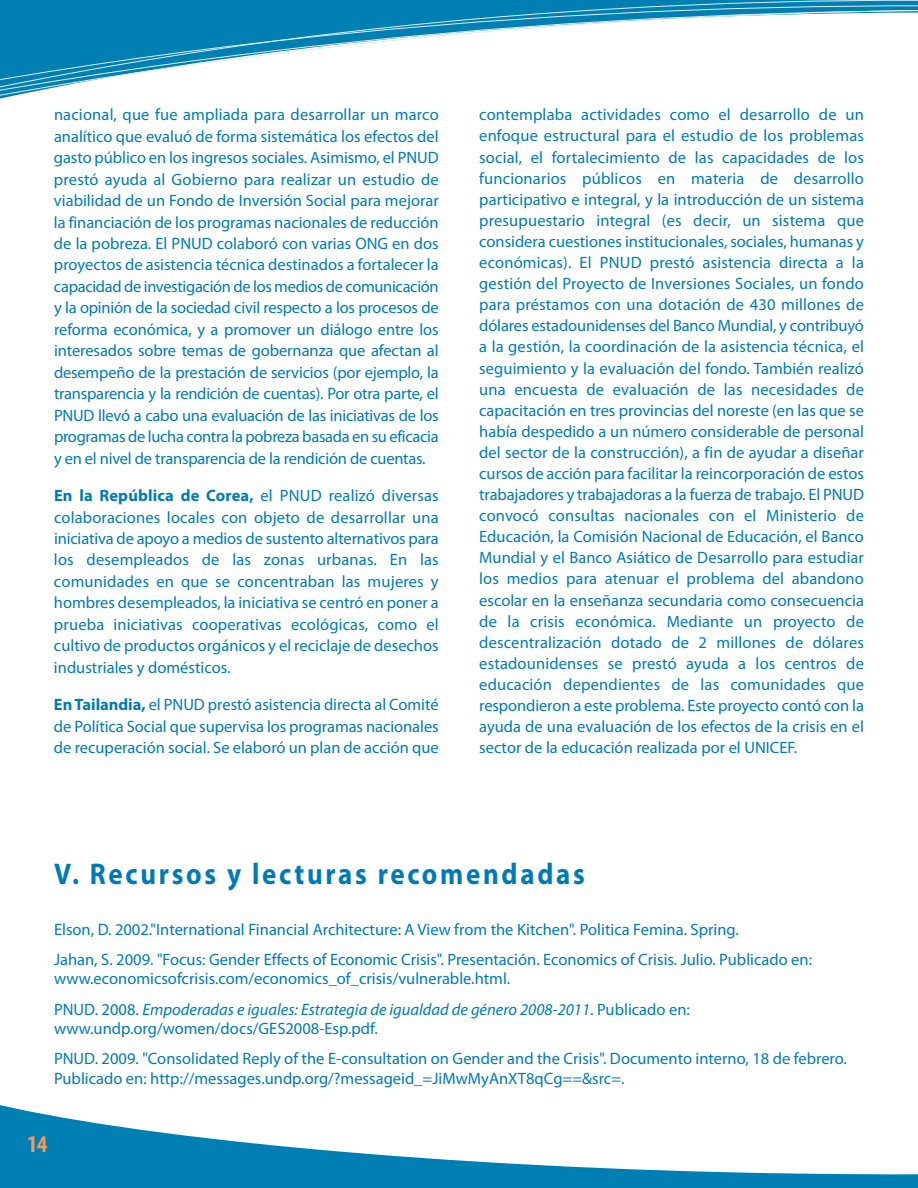
<style>
.page{position:relative;width:918px;height:1188px;background:#fff}
.page>*{position:absolute;margin:0;border:0;box-sizing:border-box;transform-origin:0 0}
.t1{font:700 30px "Myriad Pro";letter-spacing:.1em;color:#007ab6;scale:.9 1}
.t2{font:700 condensed 24px "Myriad Pro";color:#f79958}
.t3{font:16.5px/21.1px "Myriad Pro";color:#007ab6;text-align:justify}
.s1{font-weight:700}
.s2{font-style:italic}
</style>
<div class="page">
<svg style="left:0;top:1105px;width:918px;height:83px"></svg>
<svg style="left:0;top:84px;width:72px;height:6px"></svg>
<svg style="left:0;top:0;width:918px;height:84px"></svg>
<p class="t3" style="left:54px;top:105px;width:386px">nacional, que fue ampliada para desarrollar un marco analítico que evaluó de forma sistemática los efectos del gasto público en los ingresos sociales. Asimismo, el PNUD prestó ayuda al Gobierno para realizar un estudio de viabilidad de un Fondo de Inversión Social para mejorar la financiación de los programas nacionales de reducción de la pobreza. El PNUD colaboró con varias ONG en dos proyectos de asistencia técnica destinados a fortalecer la capacidad de investigación de los medios de comunicación y la opinión de la sociedad civil respecto a los procesos de reforma económica, y a promover un diálogo entre los interesados sobre temas de gobernanza que afectan al desempeño de la prestación de servicios (por ejemplo, la transparencia y la rendición de cuentas). Por otra parte, el PNUD llevó a cabo una evaluación de las iniciativas de los programas de lucha contra la pobreza basada en su eficacia y en el nivel de transparencia de la rendición de cuentas.</p>
<p class="t3" style="left:54px;top:486px;width:386px"><span class="s1">En la República de Corea,</span> el PNUD realizó diversas colaboraciones locales con objeto de desarrollar una iniciativa de apoyo a medios de sustento alternativos para los desempleados de las zonas urbanas. En las comunidades en que se concentraban las mujeres y hombres desempleados, la iniciativa se centró en poner a prueba iniciativas cooperativas ecológicas, como el cultivo de productos orgánicos y el reciclaje de desechos industriales y domésticos.</p>
<p class="t3" style="left:54px;top:695px;width:386px"><span class="s1">EnTailandia,</span> el PNUD prestó asistencia directa al Comité de Política Social que supervisa los programas nacionales de recuperación social. Se elaboró un plan de acción que</p>
<p class="t3" style="left:479px;top:106px;width:386px">contemplaba actividades como el desarrollo de un enfoque estructural para el estudio de los problemas social, el fortalecimiento de las capacidades de los funcionarios públicos en materia de desarrollo participativo e integral, y la introducción de un sistema presupuestario integral (es decir, un sistema que considera cuestiones institucionales, sociales, humanas y económicas). El PNUD prestó asistencia directa a la gestión del Proyecto de Inversiones Sociales, un fondo para préstamos con una dotación de 430 millones de dólares estadounidenses del Banco Mundial, y contribuyó a la gestión, la coordinación de la asistencia técnica, el seguimiento y la evaluación del fondo. También realizó una encuesta de evaluación de las necesidades de capacitación en tres provincias del noreste (en las que se había despedido a un número considerable de personal del sector de la construcción), a fin de ayudar a diseñar cursos de acción para facilitar la reincorporación de estos trabajadores y trabajadoras a la fuerza de trabajo. El PNUD convocó consultas nacionales con el Ministerio de Educación, la Comisión Nacional de Educación, el Banco Mundial y el Banco Asiático de Desarrollo para estudiar los medios para atenuar el problema del abandono escolar en la enseñanza secundaria como consecuencia de la crisis económica. Mediante un proyecto de descentralización dotado de 2 millones de dólares estadounidenses se prestó ayuda a los centros de educación dependientes de las comunidades que respondieron a este problema. Este proyecto contó con la ayuda de una evaluación de los efectos de la crisis en el sector de la educación realizada por el UNICEF.</p>
<h1 class="t1" style="left:54px;top:863px;width:591px">V. Recursos y lecturas recomendadas</h1>
<p class="t3" style="left:54px;top:915px;width:760px;line-height:30.3px">Elson, D. 2002."International Financial Architecture: A View from the Kitchen". Politica Femina. Spring.<br>Jahan, S. 2009. "Focus: Gender Effects of Economic Crisis". Presentación. Economics of Crisis. Julio. Publicado en:</p>
<p class="t3" style="left:54px;top:965px;width:637px;line-height:30.3px">www.economicsofcrisis.com/economics_of_crisis/vulnerable.html.<br>PNUD. 2008. <span class="s2">Empoderadas e iguales: Estrategia de igualdad de género 2008-2011</span>. Publicado en:</p>
<p class="t3" style="left:54px;top:1015px;width:794px;line-height:30.3px">www.undp.org/women/docs/GES2008-Esp.pdf.<br>PNUD. 2009. "Consolidated Reply of the E-consultation on Gender and the Crisis". Documento interno, 18 de febrero.</p>
<p class="t3" style="left:54px;top:1069px;width:572px">Publicado en: http://messages.undp.org/?messageid_=JiMwMyAnXT8qCg==&amp;src=.</p>
<h2 class="t2" style="left:27px;top:1136px;width:22px">14</h2>
</div>
